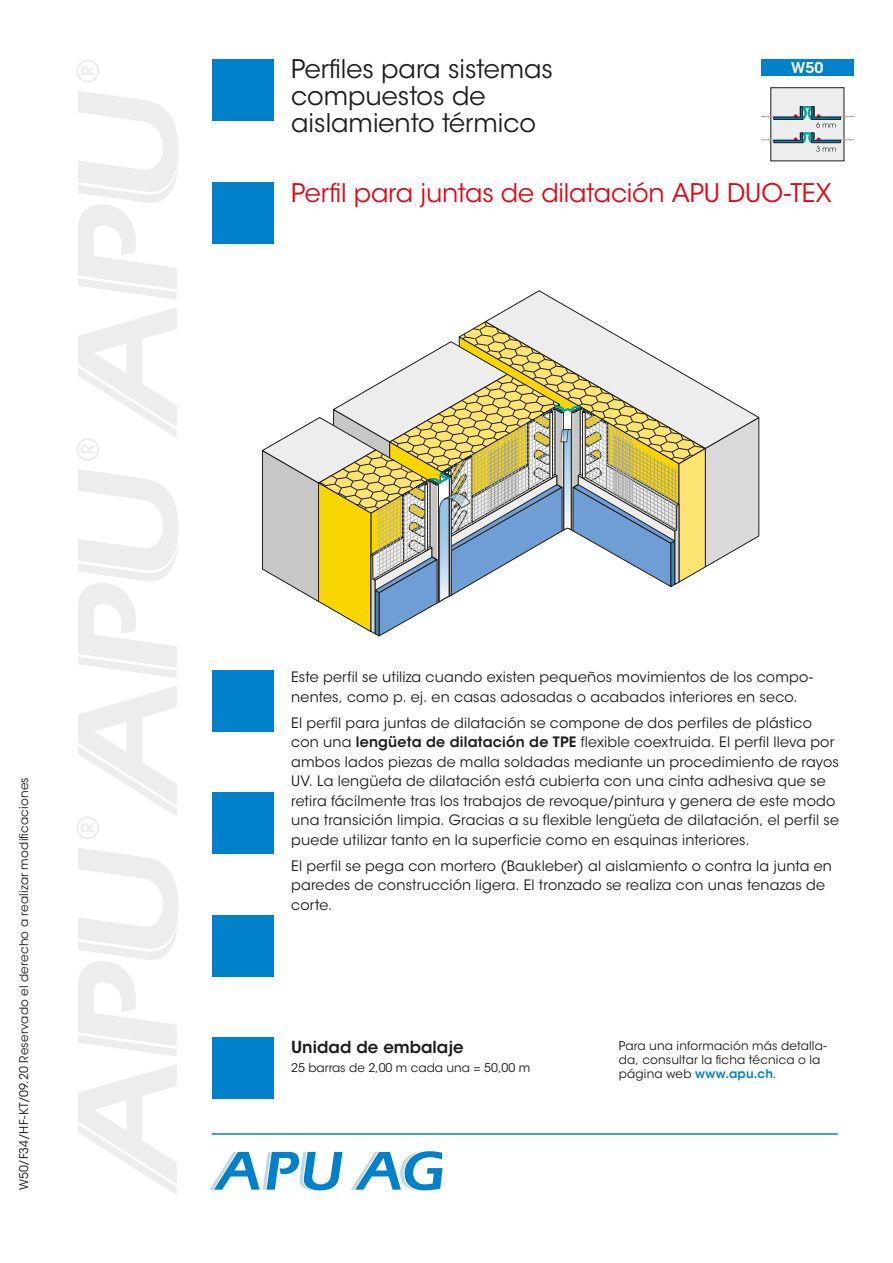
<style>
.page{position:relative;width:893px;height:1263px;background:#fff}
.page>*{position:absolute;margin:0;border:0;box-sizing:border-box;transform-origin:0 0}
.t1{font:25.5px/27px "ITC Avant Garde Std";color:#1d1d1b}
.t2{font:25.5px "ITC Avant Garde Std";letter-spacing:-.01em;color:#e30614}
.t3{font:600 16.5px "ITC Avant Garde Std";color:#1d1d1b}
.t4{font:600 14.85px "ITC Avant Garde Std";color:#fff}
.t5{font:14.25px/19.5px "ITC Avant Garde Std";letter-spacing:.015em;color:#1d1d1b}
.t6{font:12px/14.4px "ITC Avant Garde Std";letter-spacing:.015em;color:#1d1d1b}
.s1{font-weight:600}
.s2{font-weight:600;color:#0081c9}
</style>
<div class="page">
<svg style="left:78px;top:848px;width:100px;height:208px"></svg>
<svg style="left:78px;top:1065px;width:99px;height:130px"></svg>
<svg style="left:78px;top:91px;width:100px;height:208px"></svg>
<svg style="left:76px;top:60px;width:23px;height:23px"></svg>
<svg style="left:78px;top:469px;width:100px;height:209px"></svg>
<svg style="left:76px;top:686px;width:101px;height:153px"></svg>
<svg style="left:76px;top:308px;width:101px;height:153px"></svg>
<svg style="left:210px;top:1152px;width:132px;height:38px"></svg>
<svg style="left:351px;top:1151px;width:91px;height:39px"></svg>
<hr style="left:212px;top:1133px;width:626px;height:2px;background:#0081c9">
<div style="left:212px;top:1037px;width:62px;height:61px;background:#0081c9"></div>
<div style="left:212px;top:915px;width:62px;height:61px;background:#0081c9"></div>
<div style="left:212px;top:792px;width:62px;height:62px;background:#0081c9"></div>
<div style="left:212px;top:670px;width:62px;height:62px;background:#0081c9"></div>
<div style="left:212px;top:182px;width:62px;height:61px;background:#0081c9"></div>
<div style="left:212px;top:60px;width:62px;height:61px;background:#0081c9"></div>
<div style="left:771px;top:88px;width:73px;height:73px;background:#ededed"></div>
<div style="left:770px;top:87px;width:74px;height:74px;border:1px solid #1d1d1b"></div>
<hr style="left:761px;top:116px;width:38px;height:1px;background:#b2b2b2">
<hr style="left:815px;top:116px;width:39px;height:1px;background:#b2b2b2">
<hr style="left:761px;top:139px;width:38px;height:1px;background:#b2b2b2">
<hr style="left:815px;top:139px;width:39px;height:1px;background:#b2b2b2">
<svg style="left:763px;top:106px;width:88px;height:46px"></svg>
<div style="left:761px;top:60px;width:93px;height:16px;background:#0081c9"></div>
<svg style="left:262px;top:290px;width:497px;height:347px"></svg>
<p class="t6" style="left:17px;top:1190px;width:415px;rotate:-90deg">W50/F34/HF-KT/09.20 Reservado el derecho a realizar modificaciones</p>
<h1 class="t1" style="left:291px;top:56px;width:263px">Perfiles para sistemas compuestos de aislamiento térmico</h1>
<p class="t4" style="left:791px;top:58px;width:34px">W50</p>
<h1 class="t2" style="left:291px;top:177px;width:542px">Perfil para juntas de dilatación APU DUO-TEX</h1>
<p class="t5" style="left:291px;top:668px;width:523px">Este perfil se utiliza cuando existen pequeños movimientos de los compo&shy;nentes, como p. ej. en casas adosadas o acabados interiores en seco.</p>
<p class="t5" style="left:291px;top:713px;width:549px">El perfil para juntas de dilatación se compone de dos perfiles de plástico con una <span class="s1">lengüeta de dilatación de TPE</span> flexible coextruida. El perfil lleva por ambos lados piezas de malla soldadas mediante un procedimiento de rayos UV. La lengüeta de dilatación está cubierta con una cinta adhesiva que se retira fácilmente tras los trabajos de revoque/pintura y genera de este modo una transición limpia. Gracias a su flexible lengüeta de dilatación, el perfil se puede utilizar tanto en la superficie como en esquinas interiores.</p>
<p class="t5" style="left:291px;top:856px;width:542px">El perfil se pega con mortero (Baukleber) al aislamiento o contra la junta en paredes de construcción ligera. El tronzado se realiza con unas tenazas de corte.</p>
<p class="t3" style="left:291px;top:1036px;width:174px">Unidad de embalaje</p>
<p class="t6" style="left:291px;top:1060px;width:241px">25 barras de 2,00 m cada una = 50,00 m</p>
<p class="t6" style="left:619px;top:1038px;width:210px">Para una información más detalla&shy;da, consultar la ficha técnica o la página web <span class="s2">www.apu.ch</span>.</p>
</div>
